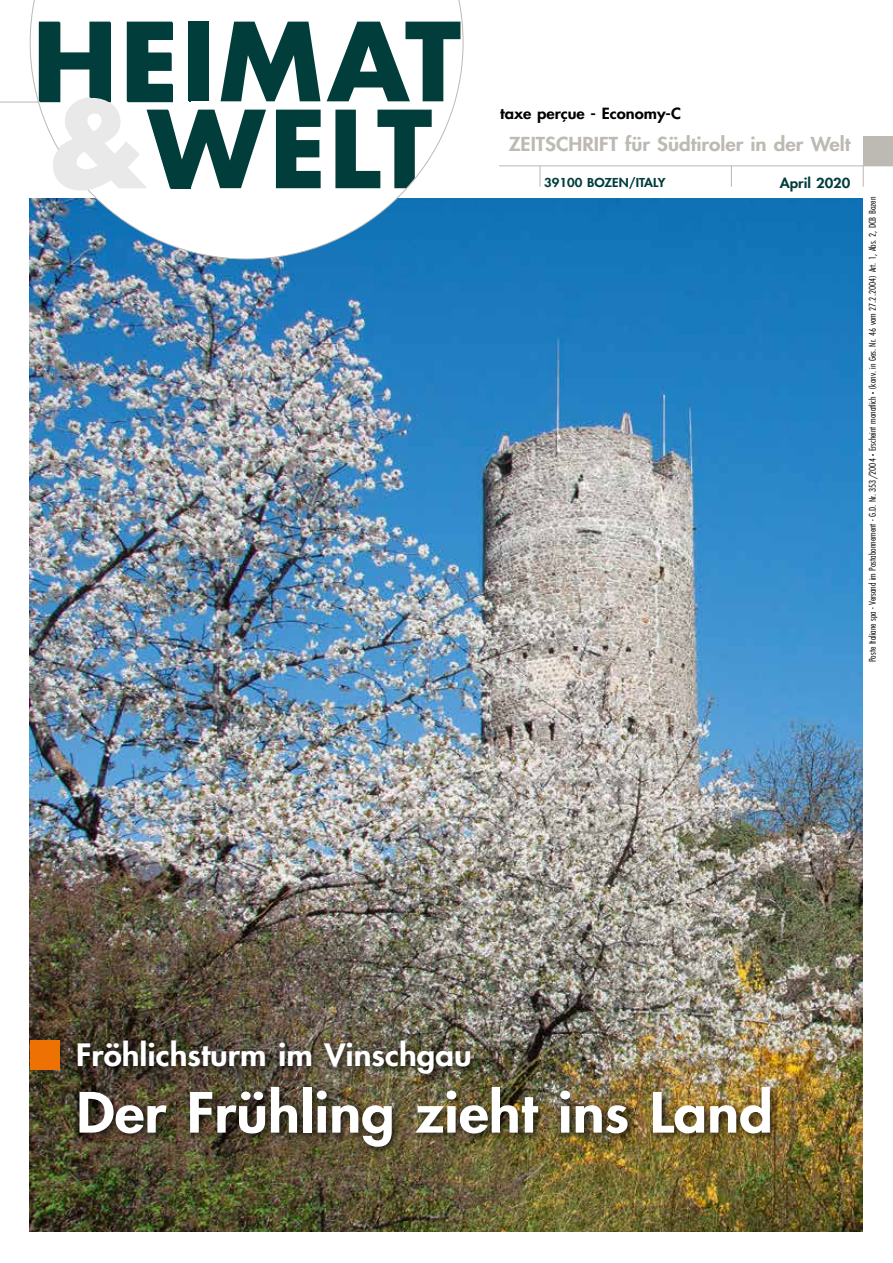
<style>
.page{position:relative;width:893px;height:1263px;background:#fff}
.page>*{position:absolute;margin:0;border:0;box-sizing:border-box;transform-origin:0 0}
.t1{font:800 54px "Futura";color:#fff;scale:1.1 1}
.t2{font:800 30px "Futura";color:#fff;scale:1.1 1}
.t3{font:800 18.75px "Futura";color:#bdb9b3;scale:1.1 1}
.t4{font:800 15px "Futura";color:#000;scale:1.1 1}
.t5{font:800 13.5px "Futura";color:#003d3b;scale:1.1 1}
.t6{font:800 12px "Futura";color:#003d3b;scale:1.1 1}
.t7{font:300 condensed 9px "Futura";color:#000;scale:1.1 1}
.s1{font-size:4.5px}
</style>
<div class="page">
<div style="left:863px;top:136px;width:30px;height:30px;background:#bdb9b3"></div>
<svg style="left:731px;top:166px;width:1px;height:21px"></svg>
<svg style="left:540px;top:166px;width:1px;height:21px"></svg>
<svg style="left:863px;top:166px;width:1px;height:21px"></svg>
<hr style="left:499px;top:165px;width:394px;height:1px;background:#bdb9b3">
<img style="left:30px;top:198px;width:833px;height:1033px">
<hr style="left:0;top:102px;width:455px;height:1px;background:#bdb9b3">
<svg style="left:30px;top:0;width:433px;height:259px"></svg>
<div style="left:30px;top:1040px;width:30px;height:29px;background:#ee7203"></div>
<div style="left:73px;top:1036px;width:708px;height:122px;background:#000;opacity:.75"></div>
<svg style="left:39px;top:22px;width:282px;height:169px"></svg>
<h3 class="t4" style="left:500px;top:103px;width:166px">taxe perçue - Economy-C</h3>
<h3 class="t3" style="left:509px;top:132px;width:312px">ZEITSCHRIFT für Südtiroler in der Welt</h3>
<h3 class="t6" style="left:544px;top:174px;width:112px">39100 BOZEN/ITALY</h3>
<h3 class="t5" style="left:780px;top:174px;width:66px">April 2020</h3>
<p class="t7" style="left:867px;top:662px;width:425px;rotate:-90deg">Poste Italiane spa - Versand im Postabonnement - G.D. Nr. 353/2004 <span class="s1">•</span> Erscheint monatlich <span class="s1">•</span> (konv. in Ges. Nr. 46 vom 27.2.2004) Art. 1, Abs. 2, DCB Bozen</p>
<h2 class="t2" style="left:76px;top:1034px;width:361px">Fröhlichsturm im Vinschgau</h2>
<h1 class="t1" style="left:76px;top:1076px;width:635px">Der Frühling zieht ins Land</h1>
</div>
